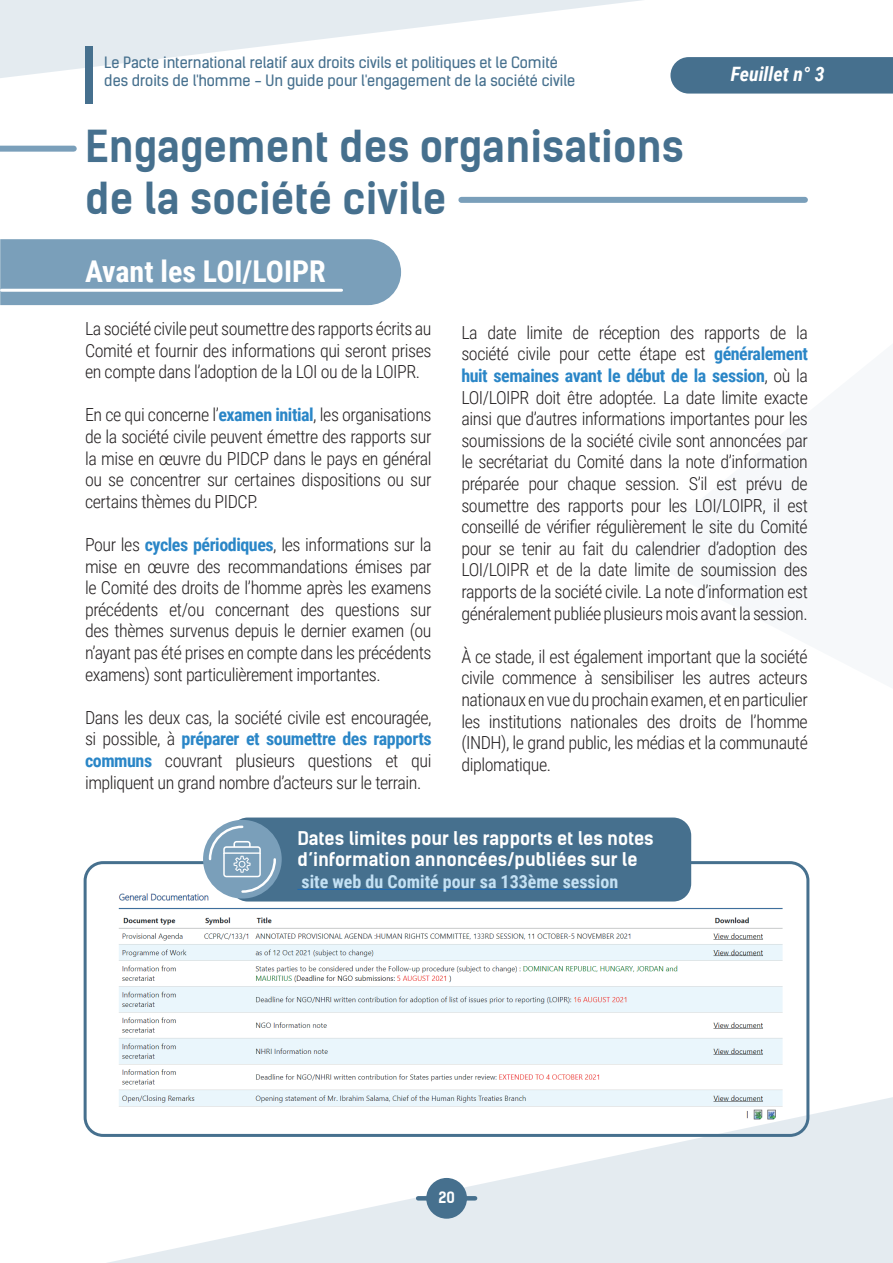
<style>
.page{position:relative;width:893px;height:1263px;background:#fff}
.page>*{position:absolute;margin:0;border:0;box-sizing:border-box;transform-origin:0 0}
.t1{font:700 42px/51.8px "Kelson Sans";color:#46708e}
.t2{font:700 30px "Roboto Condensed";color:#fff}
.t3{font:italic 700 19.8px "Roboto Condensed";color:#fff}
.t4{font:300 18px/21.6px "Roboto Condensed";letter-spacing:-.025em;color:#231f20;text-align:justify}
.t5{font:700 18px/21.6px "Kelson Sans";color:#fff}
.t6{font:700 18px "Roboto Condensed";color:#c3e1f5}
.t7{font:15px/18px "Kelson Sans";color:#46708e}
.t8{font:700 15px "Kelson Sans";color:#fff}
.s1{font-weight:700;color:#2a86c7}
</style>
<div class="page">
<img style="left:118px;top:887px;width:665px;height:210px">
<svg style="left:0;top:0;width:642px;height:81px"></svg>
<svg style="left:83px;top:1097px;width:810px;height:166px;fill:#e4ebf0"></svg>
<div style="left:0;top:239px;width:401px;height:66px;background:#7a9fba"></div>
<hr style="left:1px;top:289px;width:341px;height:3px;background:#fff">
<div style="left:426px;top:1178px;width:41px;height:41px;background:#46708e;border-radius:50%"></div>
<hr style="left:418px;top:1196px;width:57px;height:4px;background:#46708e">
<div style="left:0;top:146px;width:74px;height:6px;background:#7a9fba"></div>
<div style="left:461px;top:197px;width:344px;height:6px;background:#7a9fba"></div>
<div style="left:230px;top:817px;width:461px;height:84px;background:#46708e;border-radius:18px"></div>
<div style="left:84px;top:861px;width:725px;height:276px;border:3px solid #46708e;border-radius:18px"></div>
<hr style="left:297px;top:889px;width:321px;height:1px;background:#1b69b4">
<div style="left:203px;top:820px;width:79px;height:78px;background:#7a9fba;border-radius:50%"></div>
<svg style="left:208px;top:824px;width:69px;height:70px"></svg>
<svg style="left:670px;top:57px;width:223px;height:37px;background:#4c7491"></svg>
<div style="left:85px;top:46px;width:7px;height:57px;background:#46708e"></div>
<p class="t7" style="left:104px;top:54px;width:473px">Le Pacte international relatif aux droits civils et politiques et le Comité des droits de l'homme - Un guide pour l'engagement de la société civile</p>
<h1 class="t1" style="left:85px;top:121px;width:600px">Engagement des organisations de la société civile</h1>
<p class="t3" style="left:731px;top:60px;width:95px">Feuillet n° 3</p>
<h2 class="t2" style="left:85px;top:250px;width:242px">Avant les LOI/LOIPR</h2>
<p class="t4" style="left:85px;top:317px;width:348px">La société civile peut soumettre des rapports écrits au Comité et fournir des informations qui seront prises en compte dans l’adoption de la LOI ou de la LOIPR.</p>
<p class="t4" style="left:85px;top:404px;width:348px">En ce qui concerne l’<span class="s1">examen initial</span>, les organisations de la société civile peuvent émettre des rapports sur la mise en œuvre du PIDCP dans le pays en général ou se concentrer sur certaines dispositions ou sur certains thèmes du PIDCP.</p>
<p class="t4" style="left:85px;top:533px;width:348px">Pour les <span class="s1">cycles périodiques</span>, les informations sur la mise en œuvre des recommandations émises par le Comité des droits de l’homme après les examens précédents et/ou concernant des questions sur des thèmes survenus depuis le dernier examen (ou n’ayant pas été prises en compte dans les précédents examens) sont particulièrement importantes.</p>
<p class="t4" style="left:85px;top:706px;width:348px">Dans les deux cas, la société civile est encouragée, si possible, à <span class="s1">préparer et soumettre des rapports communs</span> couvrant plusieurs questions et qui impliquent un grand nombre d’acteurs sur le terrain.</p>
<p class="t4" style="left:461px;top:321px;width:348px">La date limite de réception des rapports de la société civile pour cette étape est <span class="s1">généralement huit semaines avant le début de la session</span>, où la LOI/LOIPR doit être adoptée. La date limite exacte ainsi que d’autres informations importantes pour les soumissions de la société civile sont annoncées par le secrétariat du Comité dans la note d’information préparée pour chaque session. S’il est prévu de soumettre des rapports pour les LOI/LOIPR, il est conseillé de vérifier régulièrement le site du Comité pour se tenir au fait du calendrier d’adoption des LOI/LOIPR et de la date limite de soumission des rapports de la société civile. La note d’information est généralement publiée plusieurs mois avant la session.</p>
<p class="t4" style="left:461px;top:645px;width:348px">À ce stade, il est également important que la société civile commence à sensibiliser les autres acteurs nationaux en vue du prochain examen, et en particulier les institutions nationales des droits de l’homme (INDH), le grand public, les médias et la communauté diplomatique.</p>
<p class="t5" style="left:297px;top:827px;width:358px">Dates limites pour les rapports et les notes d’information annoncées/publiées sur le</p>
<p class="t6" style="left:302px;top:869px;width:318px">site web du Comité pour sa 133ème session</p>
<p class="t8" style="left:439px;top:1188px;width:18px">20</p>
</div>
